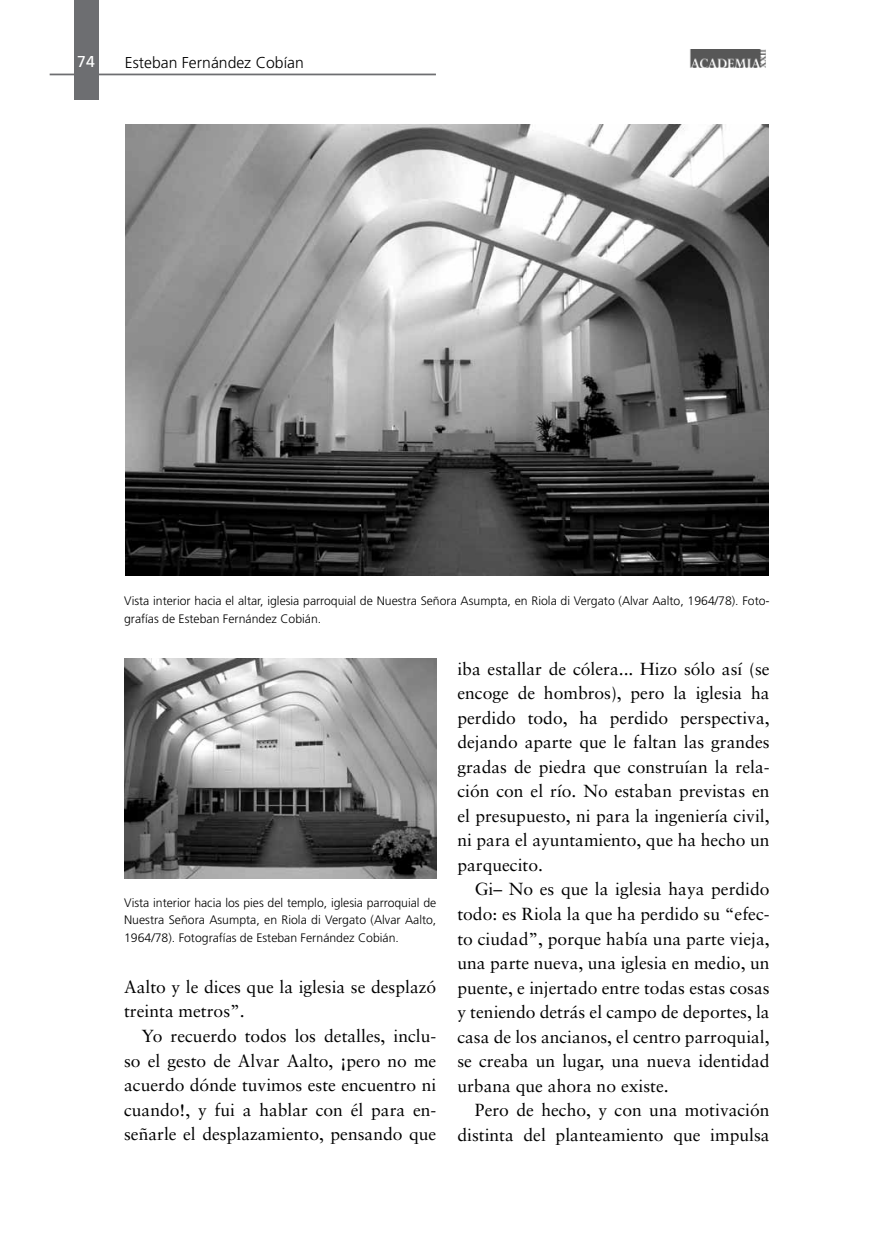
<style>
.page{position:relative;width:869px;height:1241px;background:#fff}
.page>*{position:absolute;margin:0;border:0;box-sizing:border-box;transform-origin:0 0}
.t1{font:17.5px/24.5px "Sabon";color:#000;text-align:justify}
.t2{font:300 15.75px "Frutiger";color:#000}
.t3{font:15.75px "Frutiger";color:#fff}
.t4{font:300 12.25px/17.5px "Frutiger";color:#000}
</style>
<div class="page">
<hr style="left:50px;top:74px;width:386px;height:1px;background:#6d6e71">
<div style="left:74px;top:0;width:25px;height:99px;background:#6d6e71"></div>
<img style="left:690px;top:50px;width:76px;height:17px">
<img style="left:126px;top:124px;width:641px;height:451px">
<img style="left:124px;top:658px;width:312px;height:220px">
<p class="t3" style="left:77px;top:52px;width:19px">74</p>
<p class="t2" style="left:125px;top:54px;width:180px">Esteban Fernández Cobían</p>
<p class="t4" style="left:124px;top:592px;width:646px">Vista interior hacia el altar, iglesia parroquial de Nuestra Señora Asumpta, en Riola di Vergato (Alvar Aalto, 1964/78). Foto&shy;grafías de Esteban Fernández Cobián.</p>
<p class="t4" style="left:124px;top:893px;width:313px;text-align:justify">Vista interior hacia los pies del templo, iglesia parroquial de Nuestra Señora Asumpta, en Riola di Vergato (Alvar Aalto, 1964/78). Fotografías de Esteban Fernández Cobián.</p>
<p class="t1" style="left:124px;top:974px;width:313px">Aalto y le dices que la iglesia se desplazó treinta metros”.</p>
<p class="t1" style="left:124px;top:1023px;width:313px;text-indent:18px">Yo recuerdo todos los detalles, inclu&shy;so el gesto de Alvar Aalto, ¡pero no me acuerdo dónde tuvimos este encuentro ni cuando!, y fui a hablar con él para en&shy;señarle el desplazamiento, pensando que</p>
<p class="t1" style="left:457px;top:656px;width:313px">iba estallar de cólera... Hizo sólo así (se encoge de hombros), pero la iglesia ha perdido todo, ha perdido perspectiva, dejando aparte que le faltan las grandes gradas de piedra que construían la rela&shy;ción con el río. No estaban previstas en el presupuesto, ni para la ingeniería civil, ni para el ayuntamiento, que ha hecho un parquecito.</p>
<p class="t1" style="left:457px;top:876px;width:313px;text-indent:18px">Gi– No es que la iglesia haya perdido todo: es Riola la que ha perdido su “efec&shy;to ciudad”, porque había una parte vieja, una parte nueva, una iglesia en medio, un puente, e injertado entre todas estas cosas y teniendo detrás el campo de deportes, la casa de los ancianos, el centro parroquial, se creaba un lugar, una nueva identidad urbana que ahora no existe.</p>
<p class="t1" style="left:457px;top:1097px;width:313px;text-align:right">Pero de hecho, y con una motivación distinta del planteamiento que impulsa</p>
</div>
